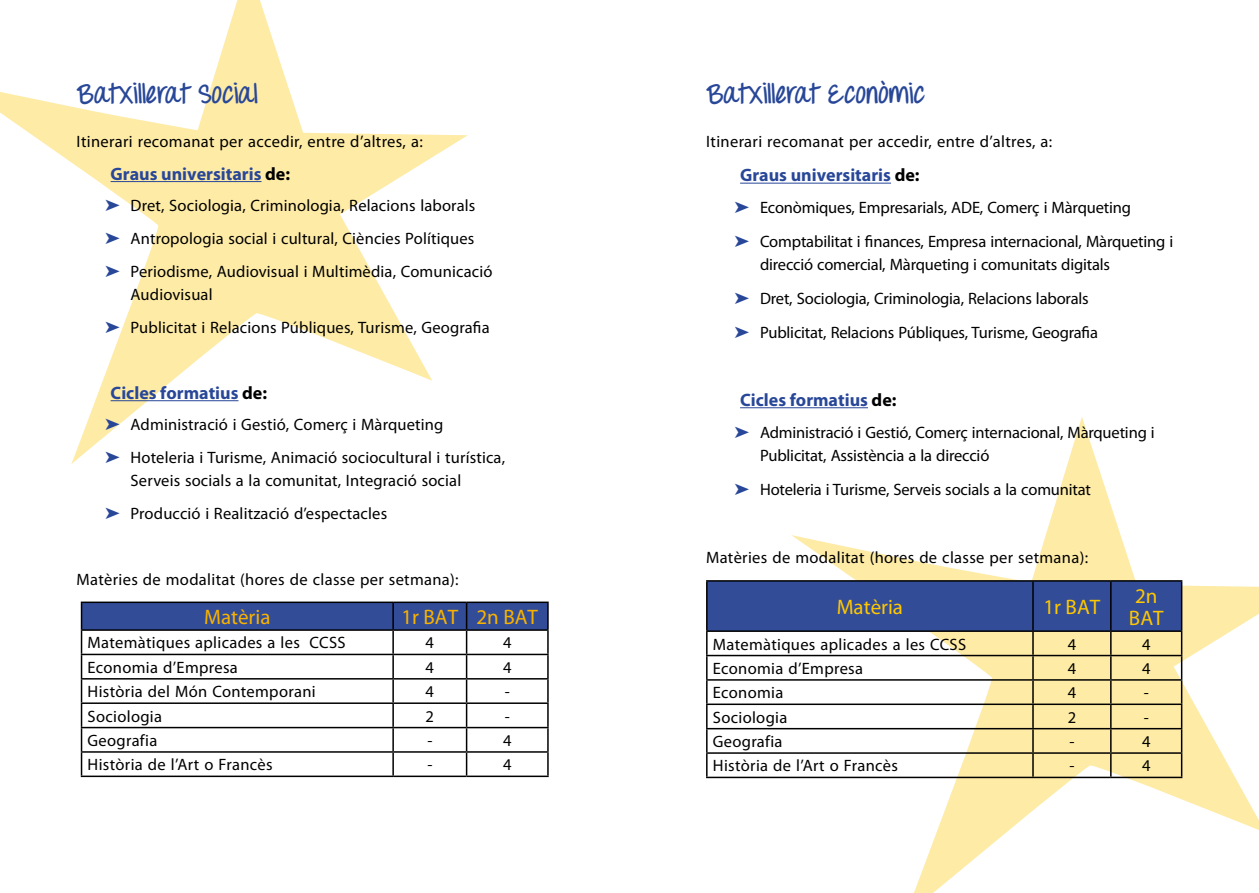
<style>
.page{position:relative;width:1259px;height:893px;background:#fff}
.page>*{position:absolute;margin:0;border:0;box-sizing:border-box;transform-origin:0 0}
.t1{font:700 27px "Throw My Hands Upinthe Air";color:#284798}
.t2{font:21px "Myriad Pro";color:#f8b200}
.t3{font:21px/22.5px "Myriad Pro";color:#fec700}
.t4{font:700 18px "Myriad Pro";color:#284798}
.t5{font:16.5px/33.2px "Myriad Pro";letter-spacing:.01em;color:#000}
.t6{font:16.5px/33.9px "Myriad Pro";letter-spacing:-.01em;color:#000}
.s1{color:#000}
.s2{color:#284798}
</style>
<div class="page">
<svg style="left:0;top:0;width:468px;height:464px"></svg>
<svg style="left:791px;top:417px;width:468px;height:476px"></svg>
<hr style="left:111px;top:181px;width:150px;height:1px;background:#284798">
<hr style="left:111px;top:400px;width:127px;height:1px;background:#284798">
<hr style="left:547px;top:631px;width:2px;height:23px;background:#000">
<hr style="left:466px;top:654px;width:83px;height:1px;background:#000">
<hr style="left:547px;top:655px;width:2px;height:23px;background:#000">
<hr style="left:466px;top:678px;width:83px;height:2px;background:#000">
<hr style="left:547px;top:680px;width:2px;height:22px;background:#000">
<hr style="left:466px;top:702px;width:83px;height:2px;background:#000">
<hr style="left:547px;top:704px;width:2px;height:23px;background:#000">
<hr style="left:466px;top:727px;width:83px;height:1px;background:#000">
<hr style="left:547px;top:728px;width:2px;height:23px;background:#000">
<hr style="left:466px;top:751px;width:83px;height:2px;background:#000">
<hr style="left:547px;top:753px;width:2px;height:23px;background:#000">
<hr style="left:81px;top:776px;width:312px;height:1px;background:#000">
<hr style="left:393px;top:776px;width:73px;height:1px;background:#000">
<hr style="left:466px;top:776px;width:83px;height:1px;background:#000">
<svg style="left:81px;top:602px;width:467px;height:174px"></svg>
<hr style="left:393px;top:602px;width:73px;height:1px;background:#000">
<hr style="left:466px;top:602px;width:83px;height:1px;background:#000">
<hr style="left:547px;top:603px;width:2px;height:26px;background:#000">
<hr style="left:81px;top:629px;width:312px;height:2px;background:#000">
<hr style="left:393px;top:629px;width:73px;height:2px;background:#000">
<hr style="left:466px;top:629px;width:83px;height:2px;background:#000">
<hr style="left:740px;top:183px;width:151px;height:1px;background:#284798">
<hr style="left:740px;top:407px;width:128px;height:1px;background:#284798">
<svg style="left:706px;top:582px;width:476px;height:195px"></svg>
<hr style="left:706px;top:777px;width:327px;height:1px;background:#000">
<hr style="left:1033px;top:777px;width:77px;height:1px;background:#000">
<hr style="left:1110px;top:777px;width:72px;height:1px;background:#000">
<hr style="left:706px;top:580px;width:327px;height:2px;background:#000">
<hr style="left:706px;top:582px;width:1px;height:48px;background:#000">
<hr style="left:1033px;top:580px;width:77px;height:2px;background:#000">
<hr style="left:1110px;top:580px;width:72px;height:2px;background:#000">
<hr style="left:1181px;top:582px;width:1px;height:48px;background:#000">
<hr style="left:706px;top:630px;width:327px;height:2px;background:#000">
<hr style="left:1033px;top:630px;width:77px;height:2px;background:#000">
<hr style="left:1110px;top:630px;width:72px;height:2px;background:#000">
<h1 class="t1" style="left:77px;top:77px;width:183px">Batxillerat Social</h1>
<p class="t5" style="left:77px;top:124px;width:348px">Itinerari recomanat per accedir, entre d’altres, a:</p>
<p class="t4" style="left:111px;top:162px;width:181px">Graus universitaris <span class="s1">de:</span></p>
<p class="t5" style="left:105px;top:188px;width:389px"><span class="s2">➤</span> Dret, Sociologia, Criminologia, Relacions laborals <span class="s2">➤</span> Antropologia social i cultural, Ciències Polítiques <span class="s2">➤</span> Periodisme, Audiovisual i Multimèdia, Comunicació</p>
<p class="t5" style="left:105px;top:277px;width:386px;text-indent:26px">Audiovisual<br><span class="s2">➤</span> Publicitat i Relacions Públiques, Turisme, Geografia</p>
<p class="t4" style="left:111px;top:381px;width:158px">Cicles formatius <span class="s1">de:</span></p>
<p class="t5" style="left:105px;top:407px;width:401px"><span class="s2">➤</span> Administració i Gestió, Comerç i Màrqueting<br><span class="s2">➤</span> Hoteleria i Turisme, Animació sociocultural i turística,</p>
<p class="t5" style="left:105px;top:463px;width:358px;text-indent:26px">Serveis socials a la comunitat, Integració social <span class="s2">➤</span> Producció i Realització d’espectacles</p>
<p class="t5" style="left:77px;top:563px;width:383px">Matèries de modalitat (hores de classe per setmana):</p>
<p class="t2" style="left:204px;top:604px;width:68px">Matèria</p>
<p class="t2" style="left:401px;top:604px;width:138px">1r BAT 2n BAT</p>
<p class="t5" style="left:88px;top:626px;width:260px">Matemàtiques aplicades a les CCSS</p>
<p class="t5" style="left:426px;top:626px;width:10px">4</p>
<p class="t5" style="left:503px;top:626px;width:10px">4</p>
<p class="t5" style="left:88px;top:650px;width:152px">Economia d’Empresa</p>
<p class="t5" style="left:426px;top:650px;width:10px">4</p>
<p class="t5" style="left:503px;top:650px;width:10px">4</p>
<p class="t5" style="left:88px;top:675px;width:230px">Història del Món Contemporani</p>
<p class="t5" style="left:426px;top:675px;width:10px">4</p>
<p class="t5" style="left:505px;top:675px;width:7px">-</p>
<p class="t5" style="left:88px;top:699px;width:76px">Sociologia</p>
<p class="t5" style="left:426px;top:699px;width:10px">2</p>
<p class="t5" style="left:505px;top:699px;width:7px">-</p>
<p class="t5" style="left:88px;top:724px;width:71px">Geografia</p>
<p class="t5" style="left:427px;top:724px;width:7px">-</p>
<p class="t5" style="left:503px;top:724px;width:10px">4</p>
<p class="t5" style="left:88px;top:748px;width:187px">Història de l’Art o Francès</p>
<p class="t5" style="left:427px;top:748px;width:7px">-</p>
<p class="t5" style="left:503px;top:748px;width:10px">4</p>
<h1 class="t1" style="left:706px;top:77px;width:221px">Batxillerat Econòmic</h1>
<p class="t5" style="left:706px;top:125px;width:348px">Itinerari recomanat per accedir, entre d’altres, a:</p>
<p class="t4" style="left:740px;top:164px;width:181px">Graus universitaris <span class="s1">de:</span></p>
<p class="t6" style="left:734px;top:190px;width:440px"><span class="s2">➤</span> Econòmiques, Empresarials, ADE, Comerç i Màrqueting<br><span class="s2">➤</span> Comptabilitat i finances, Empresa internacional, Màrqueting i</p>
<p class="t6" style="left:734px;top:248px;width:377px;text-indent:26px">direcció comercial, Màrqueting i comunitats digitals <span class="s2">➤</span> Dret, Sociologia, Criminologia, Relacions laborals<br><span class="s2">➤</span> Publicitat, Relacions Públiques, Turisme, Geografia</p>
<p class="t4" style="left:740px;top:388px;width:158px">Cicles formatius <span class="s1">de:</span></p>
<p class="t6" style="left:760px;top:420px;width:396px;line-height:23.2px;text-indent:-26px"><span class="s2">➤</span> Administració i Gestió, Comerç internacional, Màrqueting i<br>Publicitat, Assistència a la direcció</p>
<p class="t6" style="left:734px;top:472px;width:358px"><span class="s2">➤</span> Hoteleria i Turisme, Serveis socials a la comunitat</p>
<p class="t5" style="left:706px;top:540px;width:383px">Matèries de modalitat (hores de classe per setmana):</p>
<p class="t3" style="left:836px;top:595px;width:68px">Matèria</p>
<p class="t3" style="left:1043px;top:595px;width:58px">1r BAT</p>
<p class="t3" style="left:1129px;top:584px;width:36px">2n<br>BAT</p>
<p class="t5" style="left:713px;top:627px;width:255px">Matemàtiques aplicades a les CCSS</p>
<p class="t5" style="left:1067px;top:627px;width:10px">4</p>
<p class="t5" style="left:1142px;top:627px;width:10px">4</p>
<p class="t5" style="left:713px;top:651px;width:152px">Economia d’Empresa</p>
<p class="t5" style="left:1067px;top:651px;width:10px">4</p>
<p class="t5" style="left:1142px;top:651px;width:10px">4</p>
<p class="t5" style="left:713px;top:676px;width:72px">Economia</p>
<p class="t5" style="left:1067px;top:676px;width:10px">4</p>
<p class="t5" style="left:1143px;top:676px;width:7px">-</p>
<p class="t5" style="left:713px;top:700px;width:76px">Sociologia</p>
<p class="t5" style="left:1067px;top:700px;width:10px">2</p>
<p class="t5" style="left:1143px;top:700px;width:7px">-</p>
<p class="t5" style="left:713px;top:725px;width:71px">Geografia</p>
<p class="t5" style="left:1069px;top:725px;width:7px">-</p>
<p class="t5" style="left:1142px;top:725px;width:10px">4</p>
<p class="t5" style="left:713px;top:749px;width:187px">Història de l’Art o Francès</p>
<p class="t5" style="left:1069px;top:749px;width:7px">-</p>
<p class="t5" style="left:1142px;top:749px;width:10px">4</p>
</div>
